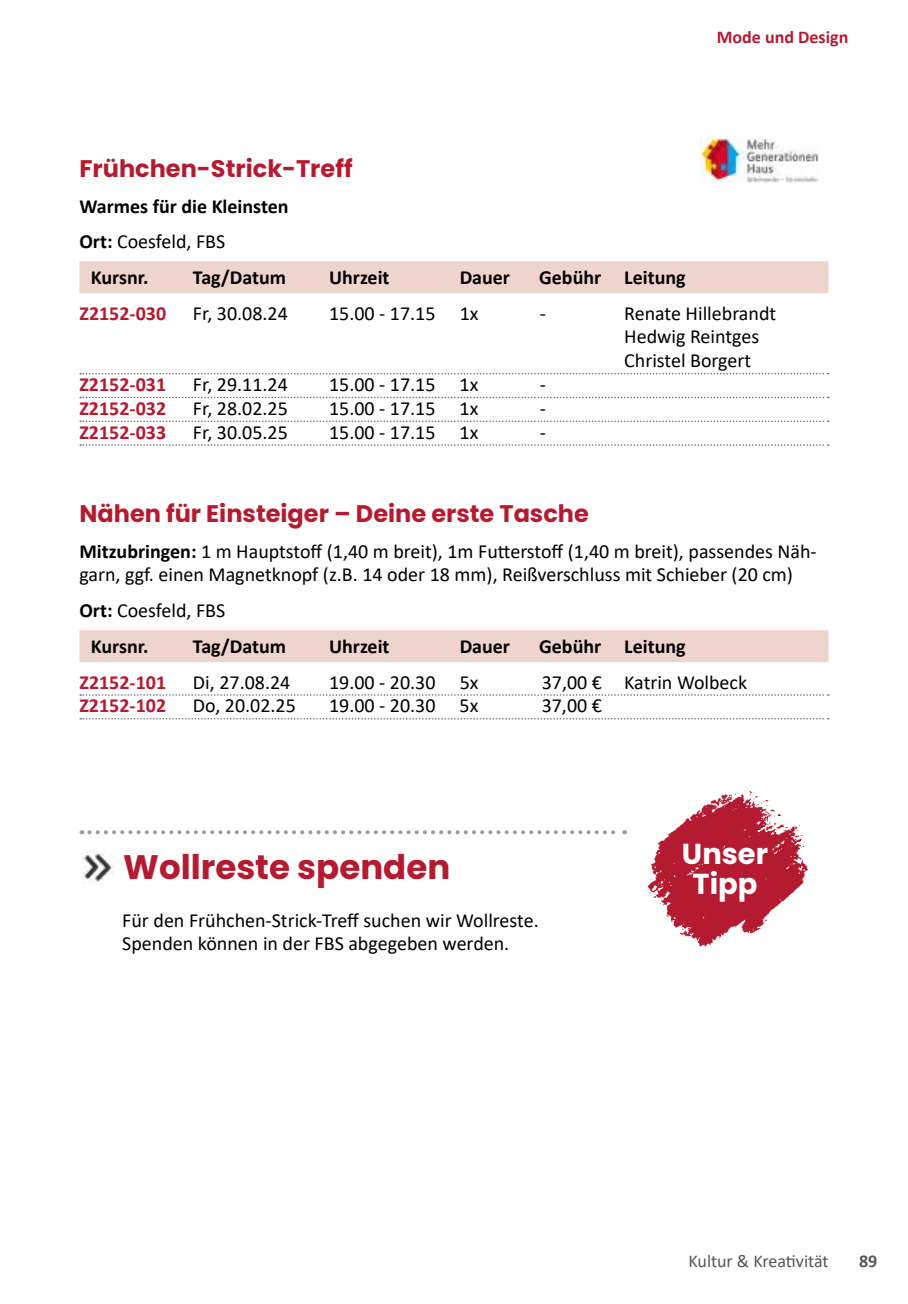
<style>
.page{position:relative;width:908px;height:1304px;background:#fff}
.page>*{position:absolute;margin:0;border:0;box-sizing:border-box;transform-origin:0 0}
.t1{font:700 34px "Poppins";color:#b51b30}
.t2{font:700 28.8px/30.6px "Poppins";color:#fff;text-align:center}
.t3{font:700 24px "Poppins";color:#b51b30}
.t4{font:20px/23.8px "Calibri";color:#000}
.t5{font:700 20px "Calibri";color:#000}
.t6{font:700 20px "Calibri";color:#b51b30}
.t7{font:18px "Calibri";color:#565656}
.t8{font:700 18px "Calibri";color:#b51b30}
.t9{font:700 18px "Calibri";color:#565656}
.s1{font-weight:700}
</style>
<div class="page">
<div style="left:79px;top:261px;width:749px;height:32px;background:#efd4ce"></div>
<svg style="left:80px;top:373px;width:748px;height:1px"></svg>
<svg style="left:80px;top:397px;width:748px;height:1px"></svg>
<svg style="left:80px;top:421px;width:748px;height:1px"></svg>
<svg style="left:80px;top:444px;width:748px;height:2px"></svg>
<div style="left:79px;top:630px;width:749px;height:32px;background:#efd4ce"></div>
<svg style="left:80px;top:694px;width:748px;height:2px"></svg>
<svg style="left:80px;top:718px;width:748px;height:2px"></svg>
<img style="left:700px;top:139px;width:118px;height:43px">
<svg style="left:89px;top:830px;width:536px;height:4px"></svg>
<img style="left:82px;top:853px;width:31px;height:29px">
<img style="left:648px;top:792px;width:160px;height:155px">
<p class="t8" style="left:716px;top:24px;width:133px">Mode und Design</p>
<p class="t3" style="left:79px;top:155px;width:274px">Frühchen-Strick-Treff</p>
<p class="t5" style="left:79px;top:192px;width:210px">Warmes für die Kleinsten</p>
<p class="t4" style="left:79px;top:229px;width:147px"><span class="s1">Ort:</span> Coesfeld, FBS</p>
<p class="t5" style="left:91px;top:263px;width:59px">Kursnr.</p>
<p class="t5" style="left:193px;top:263px;width:95px">Tag/Datum</p>
<p class="t5" style="left:329px;top:263px;width:62px">Uhrzeit</p>
<p class="t5" style="left:459px;top:263px;width:52px">Dauer</p>
<p class="t5" style="left:539px;top:263px;width:148px">Gebühr Leitung</p>
<p class="t6" style="left:79px;top:299px;width:88px">Z2152-030</p>
<p class="t4" style="left:193px;top:301px;width:96px">Fr, 30.08.24</p>
<p class="t4" style="left:329px;top:301px;width:151px">15.00 - 17.15 1x</p>
<p class="t4" style="left:539px;top:301px;width:8px">-</p>
<p class="t4" style="left:624px;top:301px;width:153px">Renate Hillebrandt<br>Hedwig Reintges<br>Christel Borgert</p>
<p class="t6" style="left:79px;top:370px;width:88px">Z2152-031</p>
<p class="t4" style="left:193px;top:372px;width:96px">Fr, 29.11.24</p>
<p class="t4" style="left:329px;top:372px;width:151px">15.00 - 17.15 1x</p>
<p class="t4" style="left:539px;top:372px;width:8px">-</p>
<p class="t6" style="left:79px;top:394px;width:88px">Z2152-032</p>
<p class="t4" style="left:193px;top:396px;width:96px">Fr, 28.02.25</p>
<p class="t4" style="left:329px;top:396px;width:151px">15.00 - 17.15 1x</p>
<p class="t4" style="left:539px;top:396px;width:8px">-</p>
<p class="t6" style="left:79px;top:418px;width:88px">Z2152-033</p>
<p class="t4" style="left:193px;top:420px;width:96px">Fr, 30.05.25</p>
<p class="t4" style="left:329px;top:420px;width:151px">15.00 - 17.15 1x</p>
<p class="t4" style="left:539px;top:420px;width:8px">-</p>
<p class="t3" style="left:79px;top:500px;width:510px">Nähen für Einsteiger – Deine erste Tasche</p>
<p class="t4" style="left:79px;top:539px;width:738px"><span class="s1">Mitzubringen:</span> 1 m Hauptstoff (1,40 m breit), 1m Futterstoff (1,40 m breit), passendes Näh&shy;garn, ggf. einen Magnetknopf (z.B. 14 oder 18 mm), Reißverschluss mit Schieber (20 cm)</p>
<p class="t4" style="left:91px;top:592px;width:136px;line-height:35.8px;text-indent:-11px"><span class="s1">Ort:</span> Coesfeld, FBS<br><span class="s1">Kursnr.</span></p>
<p class="t5" style="left:193px;top:632px;width:95px">Tag/Datum</p>
<p class="t5" style="left:329px;top:632px;width:62px">Uhrzeit</p>
<p class="t5" style="left:459px;top:632px;width:52px">Dauer</p>
<p class="t5" style="left:539px;top:632px;width:148px">Gebühr Leitung</p>
<p class="t6" style="left:79px;top:668px;width:88px">Z2152-101</p>
<p class="t4" style="left:193px;top:670px;width:99px">Di, 27.08.24</p>
<p class="t4" style="left:329px;top:670px;width:151px">19.00 - 20.30 5x</p>
<p class="t4" style="left:541px;top:670px;width:207px">37,00 € Katrin Wolbeck</p>
<p class="t6" style="left:79px;top:692px;width:88px">Z2152-102</p>
<p class="t4" style="left:193px;top:693px;width:104px">Do, 20.02.25</p>
<p class="t4" style="left:329px;top:693px;width:151px">19.00 - 20.30 5x</p>
<p class="t4" style="left:541px;top:693px;width:62px">37,00 €</p>
<h1 class="t1" style="left:123px;top:847px;width:328px">Wollreste spenden</h1>
<h2 class="t2" style="left:681px;top:838px;width:87px">Unser<br>Tipp</h2>
<p class="t4" style="left:122px;top:908px;width:418px">Für den Frühchen-Strick-Treff suchen wir Wollreste.<br>Spenden können in der FBS abgegeben werden.</p>
<p class="t7" style="left:688px;top:1249px;width:141px">Kultur &amp; Kreativität</p>
<p class="t9" style="left:858px;top:1249px;width:20px">89</p>
</div>
